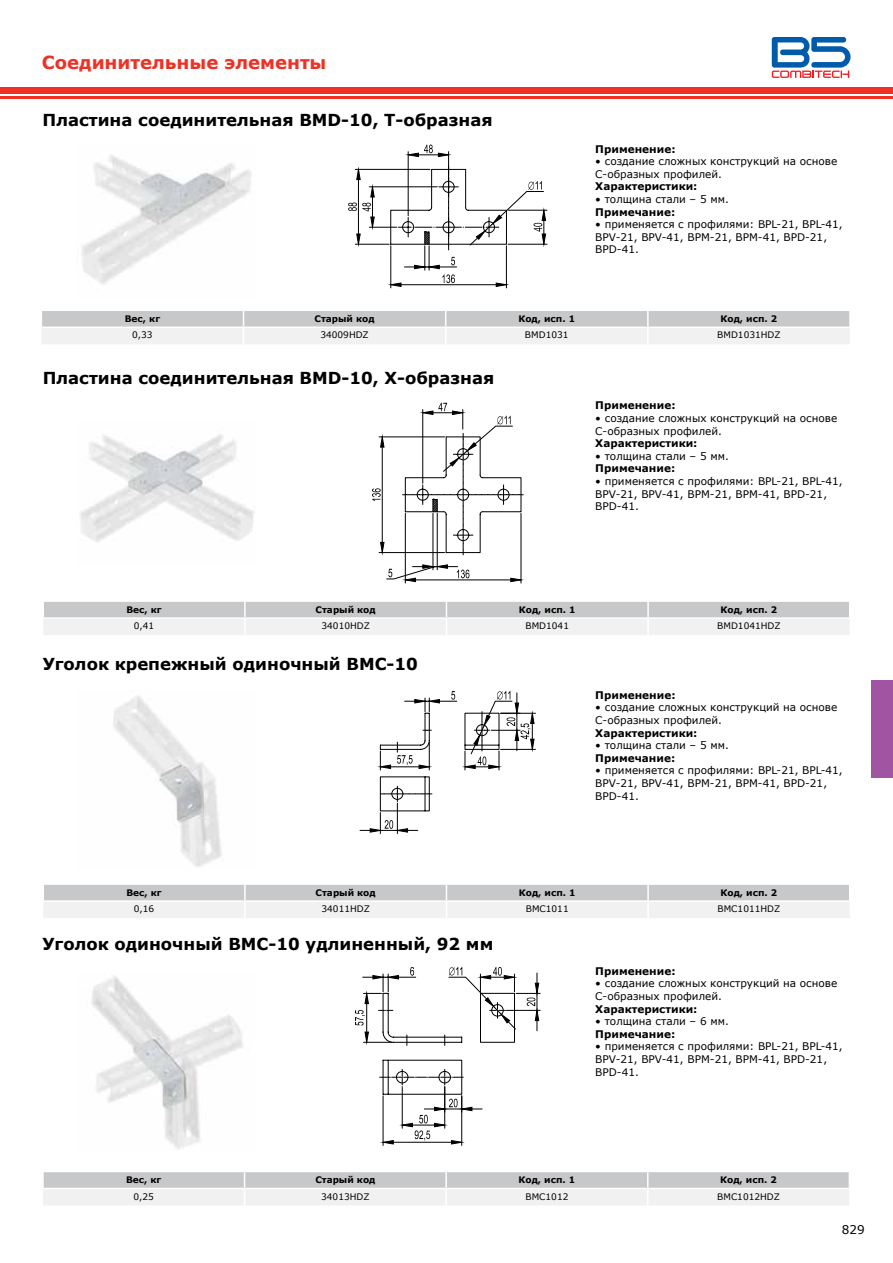
<style>
.page{position:relative;width:893px;height:1263px;background:#fff}
.page>*{position:absolute;margin:0;border:0;box-sizing:border-box;transform-origin:0 0}
.t1{font:700 18px "Verdana";color:#ee3124}
.t2{font:700 16.5px "Verdana";color:#000}
.t3{font:12px "Verdana";color:#000}
.t4{font:10.5px/12.6px "Verdana";color:#000}
.t5{font:700 10.5px "Verdana";color:#000}
.t6{font:700 9px "Verdana";color:#000}
.t7{font:9px "Verdana";color:#000}
</style>
<div class="page">
<div style="left:1px;top:87px;width:892px;height:6px;background:#ee3124"></div>
<hr style="left:1px;top:96px;width:892px;height:3px;background:#ee3124">
<svg style="left:772px;top:37px;width:78px;height:41px"></svg>
<div style="left:872px;top:680px;width:21px;height:98px;background:#a154a1"></div>
<svg style="left:43px;top:601px;width:807px;height:34px"></svg>
<svg style="left:43px;top:884px;width:807px;height:34px"></svg>
<img style="left:113px;top:696px;width:109px;height:171px">
<img style="left:80px;top:434px;width:174px;height:109px">
<hr style="left:521px;top:513px;width:1px;height:70px;background:#000">
<hr style="left:405px;top:513px;width:1px;height:70px;background:#000">
<svg style="left:372px;top:403px;width:151px;height:179px"></svg>
<svg style="left:379px;top:691px;width:156px;height:79px"></svg>
<svg style="left:360px;top:776px;width:72px;height:57px"></svg>
<img style="left:82px;top:155px;width:169px;height:129px">
<svg style="left:42px;top:310px;width:808px;height:34px"></svg>
<hr style="left:506px;top:246px;width:1px;height:42px;background:#000">
<hr style="left:390px;top:246px;width:1px;height:42px;background:#000">
<hr style="left:508px;top:210px;width:39px;height:1px;background:#000">
<hr style="left:508px;top:244px;width:39px;height:1px;background:#000">
<svg style="left:348px;top:145px;width:198px;height:142px"></svg>
<svg style="left:43px;top:1172px;width:806px;height:33px"></svg>
<img style="left:91px;top:976px;width:152px;height:173px">
<svg style="left:355px;top:967px;width:185px;height:178px"></svg>
<h1 class="t1" style="left:42px;top:49px;width:286px">Соединительные элементы</h1>
<h2 class="t2" style="left:43px;top:109px;width:452px">Пластина соединительная BMD-10, T-образная</h2>
<p class="t5" style="left:595px;top:141px;width:82px">Применение:</p>
<p class="t4" style="left:595px;top:155px;width:244px">• создание сложных конструкций на основе<br>С-образных профилей.</p>
<p class="t5" style="left:595px;top:179px;width:104px">Характеристики:</p>
<p class="t4" style="left:595px;top:193px;width:135px">• толщина стали – 5 мм.</p>
<p class="t5" style="left:595px;top:204px;width:81px">Примечание:</p>
<p class="t4" style="left:595px;top:218px;width:249px">• применяется с профилями: BPL-21, BPL-41,<br>BPV-21, BPV-41, BPM-21, BPM-41, BPD-21,<br>BPD-41.</p>
<p class="t6" style="left:125px;top:313px;width:37px">Вес, кг</p>
<p class="t6" style="left:315px;top:313px;width:62px">Старый код</p>
<p class="t6" style="left:518px;top:313px;width:58px">Код, исп. 1</p>
<p class="t6" style="left:721px;top:313px;width:58px">Код, исп. 2</p>
<p class="t7" style="left:132px;top:329px;width:22px">0,33</p>
<p class="t7" style="left:320px;top:329px;width:50px">34009HDZ</p>
<p class="t7" style="left:525px;top:329px;width:45px">BMD1031</p>
<p class="t7" style="left:717px;top:329px;width:65px">BMD1031HDZ</p>
<h2 class="t2" style="left:43px;top:366px;width:453px">Пластина соединительная BMD-10, X-образная</h2>
<p class="t5" style="left:595px;top:398px;width:82px">Применение:</p>
<p class="t4" style="left:595px;top:412px;width:244px">• создание сложных конструкций на основе<br>С-образных профилей.</p>
<p class="t5" style="left:595px;top:436px;width:104px">Характеристики:</p>
<p class="t4" style="left:595px;top:450px;width:135px">• толщина стали – 5 мм.</p>
<p class="t5" style="left:595px;top:461px;width:81px">Примечание:</p>
<p class="t4" style="left:595px;top:475px;width:249px">• применяется с профилями: BPL-21, BPL-41,<br>BPV-21, BPV-41, BPM-21, BPM-41, BPD-21,<br>BPD-41.</p>
<p class="t6" style="left:126px;top:603px;width:37px">Вес, кг</p>
<p class="t6" style="left:316px;top:603px;width:62px">Старый код</p>
<p class="t6" style="left:519px;top:603px;width:58px">Код, исп. 1</p>
<p class="t6" style="left:720px;top:603px;width:58px">Код, исп. 2</p>
<p class="t7" style="left:134px;top:620px;width:22px">0,41</p>
<p class="t7" style="left:321px;top:620px;width:50px">34010HDZ</p>
<p class="t7" style="left:525px;top:620px;width:45px">BMD1041</p>
<p class="t7" style="left:717px;top:620px;width:65px">BMD1041HDZ</p>
<h2 class="t2" style="left:43px;top:652px;width:377px">Уголок крепежный одиночный BMC-10</h2>
<p class="t5" style="left:595px;top:688px;width:82px">Применение:</p>
<p class="t4" style="left:595px;top:701px;width:244px">• создание сложных конструкций на основе<br>С-образных профилей.</p>
<p class="t5" style="left:595px;top:725px;width:104px">Характеристики:</p>
<p class="t4" style="left:595px;top:739px;width:135px">• толщина стали – 5 мм.</p>
<p class="t5" style="left:595px;top:751px;width:81px">Примечание:</p>
<p class="t4" style="left:595px;top:764px;width:249px">• применяется с профилями: BPL-21, BPL-41,<br>BPV-21, BPV-41, BPM-21, BPM-41, BPD-21,<br>BPD-41.</p>
<p class="t6" style="left:126px;top:886px;width:37px">Вес, кг</p>
<p class="t6" style="left:316px;top:886px;width:62px">Старый код</p>
<p class="t6" style="left:519px;top:886px;width:58px">Код, исп. 1</p>
<p class="t6" style="left:720px;top:886px;width:58px">Код, исп. 2</p>
<p class="t7" style="left:134px;top:903px;width:22px">0,16</p>
<p class="t7" style="left:321px;top:903px;width:50px">34011HDZ</p>
<p class="t7" style="left:526px;top:903px;width:44px">BMC1011</p>
<p class="t7" style="left:717px;top:903px;width:64px">BMC1011HDZ</p>
<h2 class="t2" style="left:42px;top:932px;width:452px">Уголок одиночный BMC-10 удлиненный, 92 мм</h2>
<p class="t5" style="left:595px;top:963px;width:82px">Применение:</p>
<p class="t4" style="left:595px;top:977px;width:244px">• создание сложных конструкций на основе<br>С-образных профилей.</p>
<p class="t5" style="left:595px;top:1001px;width:104px">Характеристики:</p>
<p class="t4" style="left:595px;top:1015px;width:135px">• толщина стали – 6 мм.</p>
<p class="t5" style="left:595px;top:1026px;width:81px">Примечание:</p>
<p class="t4" style="left:595px;top:1040px;width:249px">• применяется с профилями: BPL-21, BPL-41,<br>BPV-21, BPV-41, BPM-21, BPM-41, BPD-21,<br>BPD-41.</p>
<p class="t6" style="left:126px;top:1174px;width:37px">Вес, кг</p>
<p class="t6" style="left:315px;top:1174px;width:62px">Старый код</p>
<p class="t6" style="left:519px;top:1174px;width:58px">Код, исп. 1</p>
<p class="t6" style="left:720px;top:1174px;width:58px">Код, исп. 2</p>
<p class="t7" style="left:134px;top:1190px;width:22px">0,25</p>
<p class="t7" style="left:321px;top:1190px;width:50px">34013HDZ</p>
<p class="t7" style="left:525px;top:1190px;width:44px">BMC1012</p>
<p class="t7" style="left:717px;top:1190px;width:64px">BMC1012HDZ</p>
<p class="t3" style="left:842px;top:1221px;width:24px">829</p>
</div>
